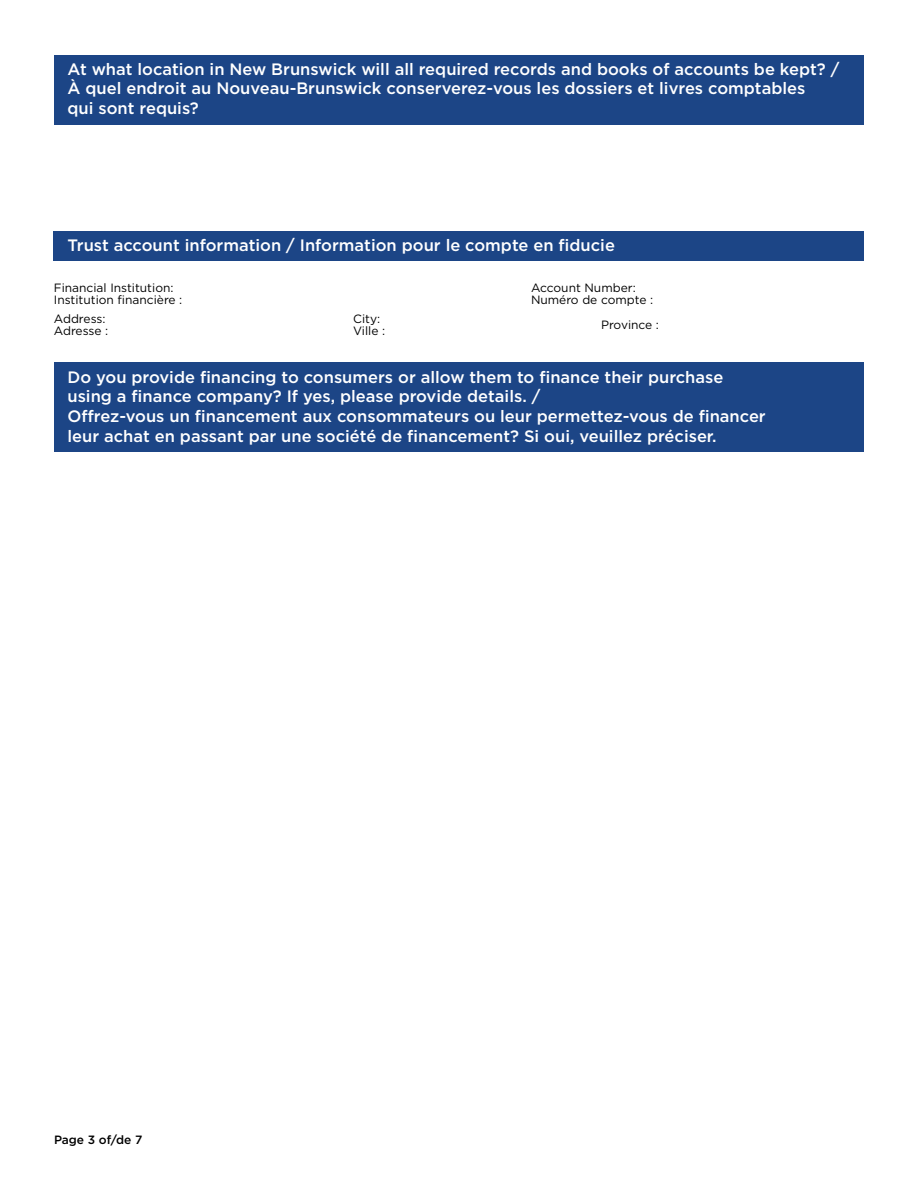
<style>
.page{position:relative;width:918px;height:1188px;background:#fff}
.page>*{position:absolute;margin:0;border:0;box-sizing:border-box;transform-origin:0 0}
.t1{font:500 16.5px/19.8px "Gotham";color:#fff}
.Field_label{font:12px/12px "Gotham";color:#000}
.t2{font:500 12px "Gotham";color:#000}
</style>
<div class="page">
<div style="left:54px;top:55px;width:810px;height:69px;background:#1c4586"></div>
<div style="left:54px;top:231px;width:810px;height:30px;background:#1c4586"></div>
<div style="left:54px;top:363px;width:810px;height:89px;background:#1c4586"></div>
<h2 class="t1" style="left:68px;top:59px;width:773px">At what location in New Brunswick will all required records and books of accounts be kept? /<br>À quel endroit au Nouveau-Brunswick conserverez-vous les dossiers et livres comptables<br>qui sont requis?</h2>
<h2 class="t1" style="left:67px;top:235px;width:549px">Trust account information / Information pour le compte en fiducie</h2>
<p class="Field_label" style="left:54px;top:282px;width:130px">Financial Institution:<br>Institution financière :</p>
<p class="Field_label" style="left:531px;top:282px;width:124px">Account Number:<br>Numéro de compte :</p>
<p class="Field_label" style="left:54px;top:312px;width:56px">Address:<br>Adresse :</p>
<p class="Field_label" style="left:353px;top:312px;width:33px">City:<br>Ville :</p>
<p class="Field_label" style="left:601px;top:318px;width:60px">Province :</p>
<h2 class="t1" style="left:68px;top:367px;width:700px">Do you provide financing to consumers or allow them to finance their purchase using a finance company? If yes, please provide details. /<br>Offrez-vous un financement aux consommateurs ou leur permettez-vous de financer leur achat en passant par une société de financement? Si oui, veuillez préciser.</h2>
<p class="t2" style="left:54px;top:1132px;width:90px">Page 3 of/de 7</p>
</div>
